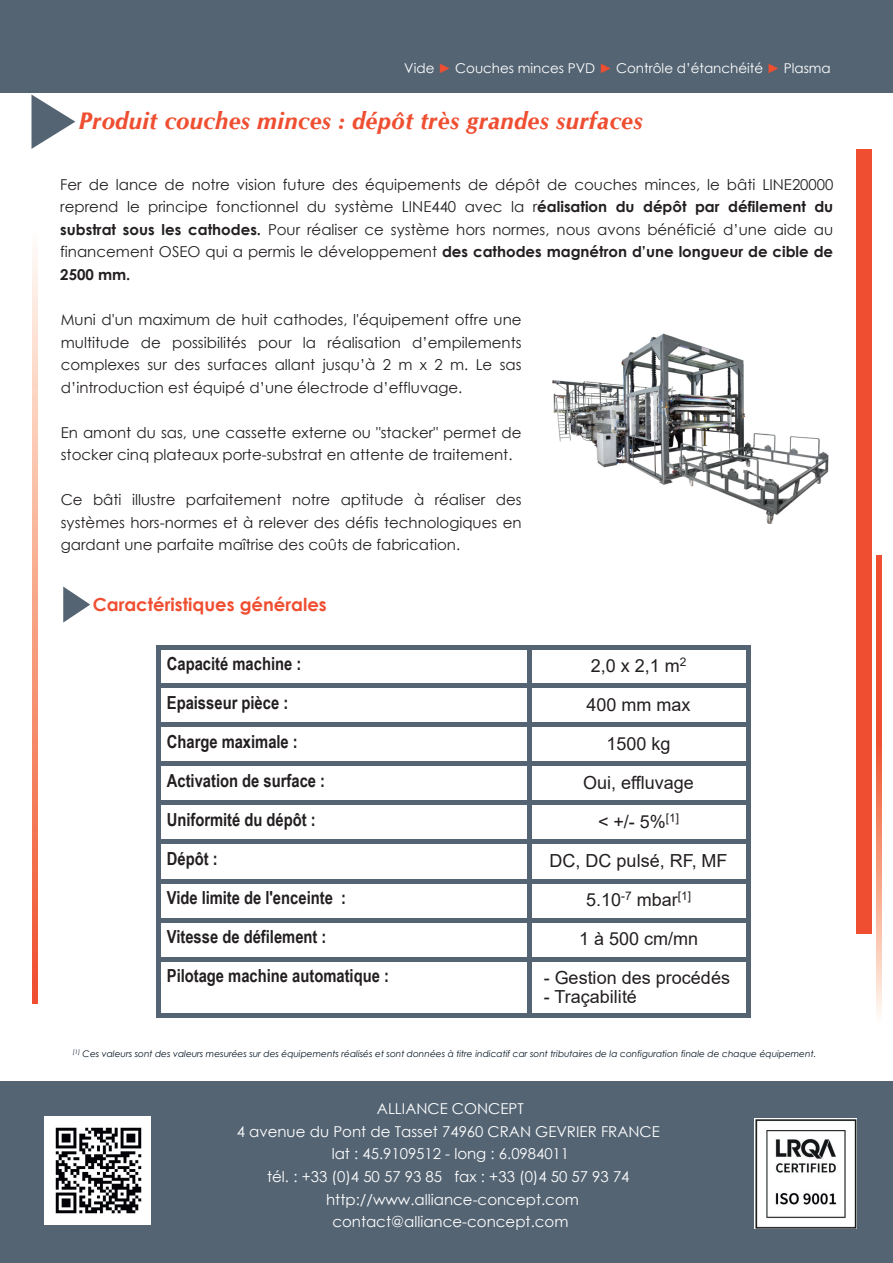
<style>
.page{position:relative;width:893px;height:1263px;background:#fff}
.page>*{position:absolute;margin:0;border:0;box-sizing:border-box;transform-origin:0 0}
.t1{font:italic 700 24px "CG Omega";letter-spacing:.01em;color:#ef4e31}
.t2{font:700 18px/39px "Arial Narrow";color:#231f20}
.t3{font:18px/39px "Arial";color:#231f20;text-align:center}
.t4{font:700 18px "Century Gothic";color:#ef4e31}
.t5{font:15px/22.5px "Century Gothic";color:#231f20;text-align:justify}
.t6{font:15px/22.5px "Century Gothic";color:#fff;text-align:center}
.t7{font:13.5px "Century Gothic";color:#fff}
.t8{font:italic 9px "Century Gothic";color:#001322}
.s1{color:#ef4e31}
.s2{font-weight:700}
</style>
<div class="page">
<div style="left:0;top:0;width:893px;height:93px;background:#546473"></div>
<div style="left:0;top:1081px;width:893px;height:182px;background:#546473"></div>
<img style="left:755px;top:1119px;width:102px;height:109px">
<img style="left:44px;top:1117px;width:106px;height:108px">
<svg style="left:32px;top:95px;width:43px;height:54px"></svg>
<img style="left:552px;top:333px;width:277px;height:191px">
<svg style="left:63px;top:586px;width:27px;height:37px"></svg>
<div style="left:856px;top:149px;width:16px;height:785px;background:#ef4e31"></div>
<svg style="left:876px;top:556px;width:6px;height:457px;background:#f38064"></svg>
<svg style="left:32px;top:253px;width:6px;height:751px;background:#f7a186"></svg>
<hr style="left:156px;top:645px;width:4px;height:372px;background:#546473">
<div style="left:159px;top:645px;width:590px;height:5px;background:#546473"></div>
<div style="left:159px;top:683px;width:591px;height:5px;background:#546473"></div>
<div style="left:160px;top:722px;width:589px;height:5px;background:#546473"></div>
<div style="left:157px;top:761px;width:593px;height:5px;background:#546473"></div>
<div style="left:160px;top:800px;width:590px;height:5px;background:#546473"></div>
<div style="left:158px;top:879px;width:591px;height:5px;background:#546473"></div>
<div style="left:160px;top:839px;width:587px;height:5px;background:#546473"></div>
<hr style="left:157px;top:957px;width:592px;height:4px;background:#546473">
<div style="left:159px;top:918px;width:591px;height:5px;background:#546473"></div>
<hr style="left:159px;top:1013px;width:590px;height:4px;background:#546473">
<div style="left:746px;top:645px;width:5px;height:372px;background:#546473"></div>
<div style="left:527px;top:648px;width:5px;height:365px;background:#546473"></div>
<p class="t7" style="left:404px;top:59px;width:428px">Vide <span class="s1">►</span> Couches minces PVD <span class="s1">►</span> Contrôle d’étanchéité <span class="s1">►</span> Plasma</p>
<h1 class="t1" style="left:79px;top:107px;width:566px">Produit couches minces : dépôt très grandes surfaces</h1>
<p class="t5" style="left:60px;top:172px;width:774px">Fer de lance de notre vision future des équipements de dépôt de couches minces, le bâti LINE20000 reprend le principe fonctionnel du système LINE440 avec la r<span class="s2">éalisation du dépôt par défilement du substrat sous les cathodes.</span> Pour réaliser ce système hors normes, nous avons bénéficié d’une aide au financement OSEO qui a permis le développement <span class="s2">des cathodes magnétron d’une longueur de cible de 2500 mm.</span></p>
<p class="t5" style="left:61px;top:308px;width:462px">Muni d'un maximum de huit cathodes, l'équipement offre une multitude de possibilités pour la réalisation d’empilements complexes sur des surfaces allant jusqu’à 2 m x 2 m. Le sas d’introduction est équipé d’une électrode d’effluvage.</p>
<p class="t5" style="left:61px;top:421px;width:462px">En amont du sas, une cassette externe ou "stacker" permet de stocker cinq plateaux porte-substrat en attente de traitement.</p>
<p class="t5" style="left:61px;top:488px;width:462px">Ce bâti illustre parfaitement notre aptitude à réaliser des systèmes hors-normes et à relever des défis technologiques en gardant une parfaite maîtrise des coûts de fabrication.</p>
<p class="t4" style="left:93px;top:593px;width:236px">Caractéristiques générales</p>
<p class="t2" style="left:167px;top:644px;width:224px">Capacité machine :<br>Epaisseur pièce :<br>Charge maximale :<br>Activation de surface :<br>Uniformité du dépôt :<br>Dépôt :<br>Vide limite de l'enceinte :<br>Vitesse de défilement :<br>Pilotage machine automatique :</p>
<p class="t3" style="left:550px;top:646px;width:180px">2,0 x 2,1 m<sup>2<br></sup>400 mm max<br>1500 kg<br>Oui, effluvage<br>&lt; +/- 5%<sup>[1]<br></sup>DC, DC pulsé, RF, MF<br>5.10<sup>-7</sup> mbar<sup>[1]<br></sup>1 à 500 cm/mn</p>
<p class="t3" style="left:544px;top:958px;width:188px">- Gestion des procédés</p>
<p class="t3" style="left:544px;top:977px;width:95px">- Traçabilité</p>
<p class="t8" style="left:73px;top:1048px;width:745px"><sup>[1]</sup> Ces valeurs sont des valeurs mesurées sur des équipements réalisés et sont données à titre indicatif car sont tributaires de la configuration finale de chaque équipement.</p>
<p class="t6" style="left:237px;top:1097px;width:424px">ALLIANCE CONCEPT<br>4 avenue du Pont de Tasset 74960 CRAN GEVRIER FRANCE lat : 45.9109512 - long : 6.0984011<br>tél. : +33 (0)4 50 57 93 85 fax : +33 (0)4 50 57 93 74 http://www.alliance-concept.com contact@alliance-concept.com</p>
</div>
